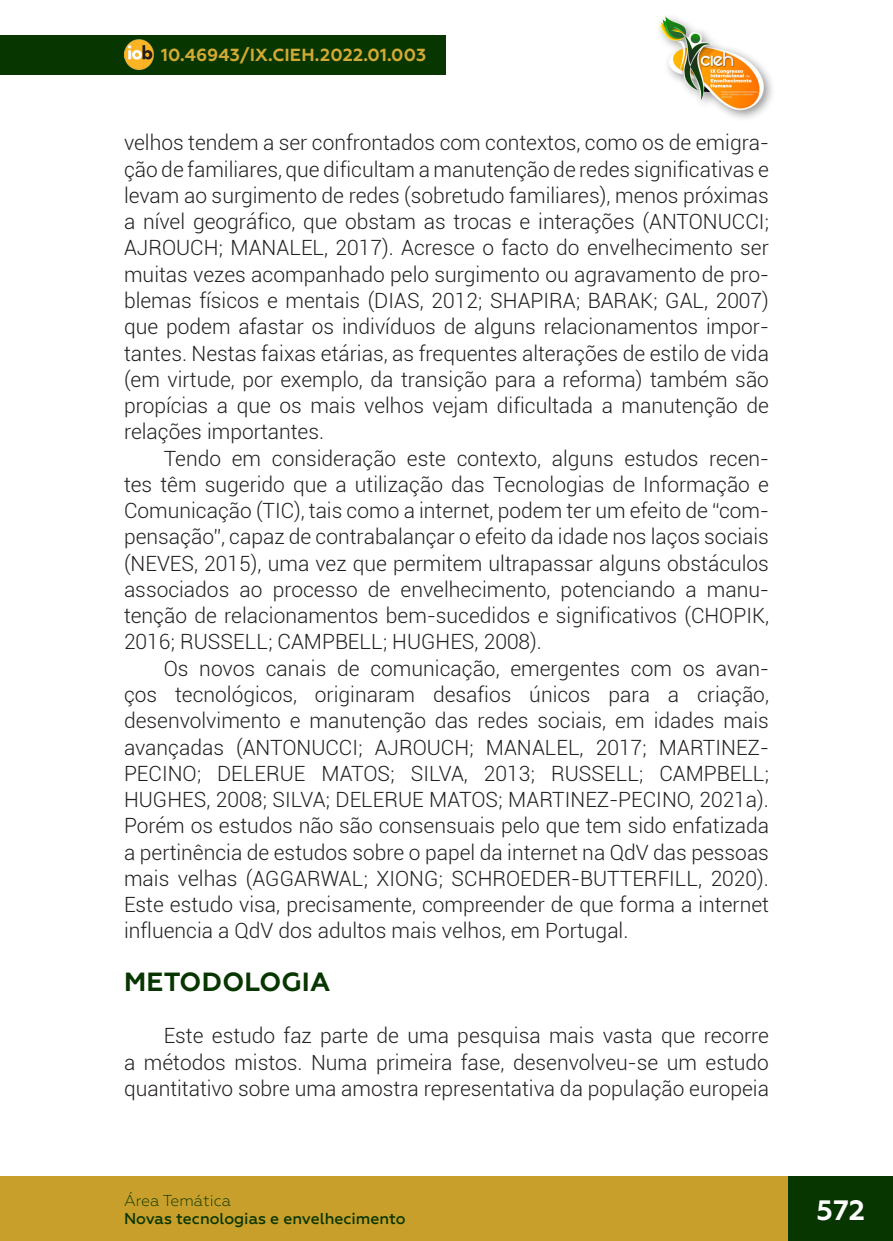
<style>
.page{position:relative;width:893px;height:1241px;background:#fff}
.page>*{position:absolute;margin:0;border:0;box-sizing:border-box;transform-origin:0 0}
.t1{font:700 28px "Geometria";color:#fff}
._1_SUBTITULO{font:700 26.25px "Geometria";letter-spacing:.01em;color:#083600}
._6_CORPO{font:300 21px/26.2px "Roboto";color:#231f20;text-align:justify}
.t2{font:700 17.5px "Geometria";letter-spacing:.01em;color:#d2a935}
.t3{font:500 15.75px "Geometria";color:#083600}
.t4{font:300 15.75px "Geometria";color:#083600}
</style>
<div class="page">
<div style="left:0;top:1176px;width:893px;height:64px;background:#c89f2b"></div>
<div style="left:0;top:35px;width:446px;height:39px;background:#083600"></div>
<img style="left:124px;top:40px;width:30px;height:29px">
<div style="left:789px;top:1176px;width:104px;height:64px;background:#083600"></div>
<div style="left:655px;top:12px;width:121px;height:111px;background:#231f20;opacity:.5"></div>
<img style="left:656px;top:12px;width:113px;height:100px">
<p class="t2" style="left:161px;top:45px;width:267px">10.46943/IX.CIEH.2022.01.003</p>
<p class="_6_CORPO" style="left:124px;top:129px;width:646px">velhos tendem a ser confrontados com contextos, como os de emigra&shy;ção de familiares, que dificultam a manutenção de redes significativas e levam ao surgimento de redes (sobretudo familiares), menos próximas a nível geográfico, que obstam as trocas e interações (ANTONUCCI; AJROUCH; MANALEL, 2017). Acresce o facto do envelhecimento ser muitas vezes acompanhado pelo surgimento ou agravamento de pro&shy;blemas físicos e mentais (DIAS, 2012; SHAPIRA; BARAK; GAL, 2007) que podem afastar os indivíduos de alguns relacionamentos impor&shy;tantes. Nestas faixas etárias, as frequentes alterações de estilo de vida (em virtude, por exemplo, da transição para a reforma) também são propícias a que os mais velhos vejam dificultada a manutenção de relações importantes.</p>
<p class="_6_CORPO" style="left:124px;top:444px;width:646px;text-indent:40px">Tendo em consideração este contexto, alguns estudos recen&shy;tes têm sugerido que a utilização das Tecnologias de Informação e Comunicação (TIC), tais como a internet, podem ter um efeito de “com&shy;pensação”, capaz de contrabalançar o efeito da idade nos laços sociais (NEVES, 2015), uma vez que permitem ultrapassar alguns obstáculos associados ao processo de envelhecimento, potenciando a manu&shy;tenção de relacionamentos bem-sucedidos e significativos (CHOPIK, 2016; RUSSELL; CAMPBELL; HUGHES, 2008).</p>
<p class="_6_CORPO" style="left:124px;top:654px;width:646px;text-indent:40px">Os novos canais de comunicação, emergentes com os avan&shy;ços tecnológicos, originaram desafios únicos para a criação, desenvolvimento e manutenção das redes sociais, em idades mais avançadas (ANTONUCCI; AJROUCH; MANALEL, 2017; MARTINEZ-PECINO; DELERUE MATOS; SILVA, 2013; RUSSELL; CAMPBELL; HUGHES, 2008; SILVA; DELERUE MATOS; MARTINEZ-PECINO, 2021a).<br>Porém os estudos não são consensuais pelo que tem sido enfatizada a pertinência de estudos sobre o papel da internet na QdV das pessoas mais velhas (AGGARWAL; XIONG; SCHROEDER-BUTTERFILL, 2020).<br>Este estudo visa, precisamente, compreender de que forma a internet influencia a QdV dos adultos mais velhos, em Portugal.</p>
<p class="_1_SUBTITULO" style="left:124px;top:966px;width:208px">METODOLOGIA</p>
<p class="_6_CORPO" style="left:124px;top:1021px;width:646px;text-indent:40px">Este estudo faz parte de uma pesquisa mais vasta que recorre a métodos mistos. Numa primeira fase, desenvolveu-se um estudo quantitativo sobre uma amostra representativa da população europeia</p>
<p class="t4" style="left:124px;top:1191px;width:109px">Área Temática</p>
<p class="t3" style="left:124px;top:1208px;width:283px">Novas tecnologias e envelhecimento</p>
<h1 class="t1" style="left:817px;top:1192px;width:50px">572</h1>
</div>
